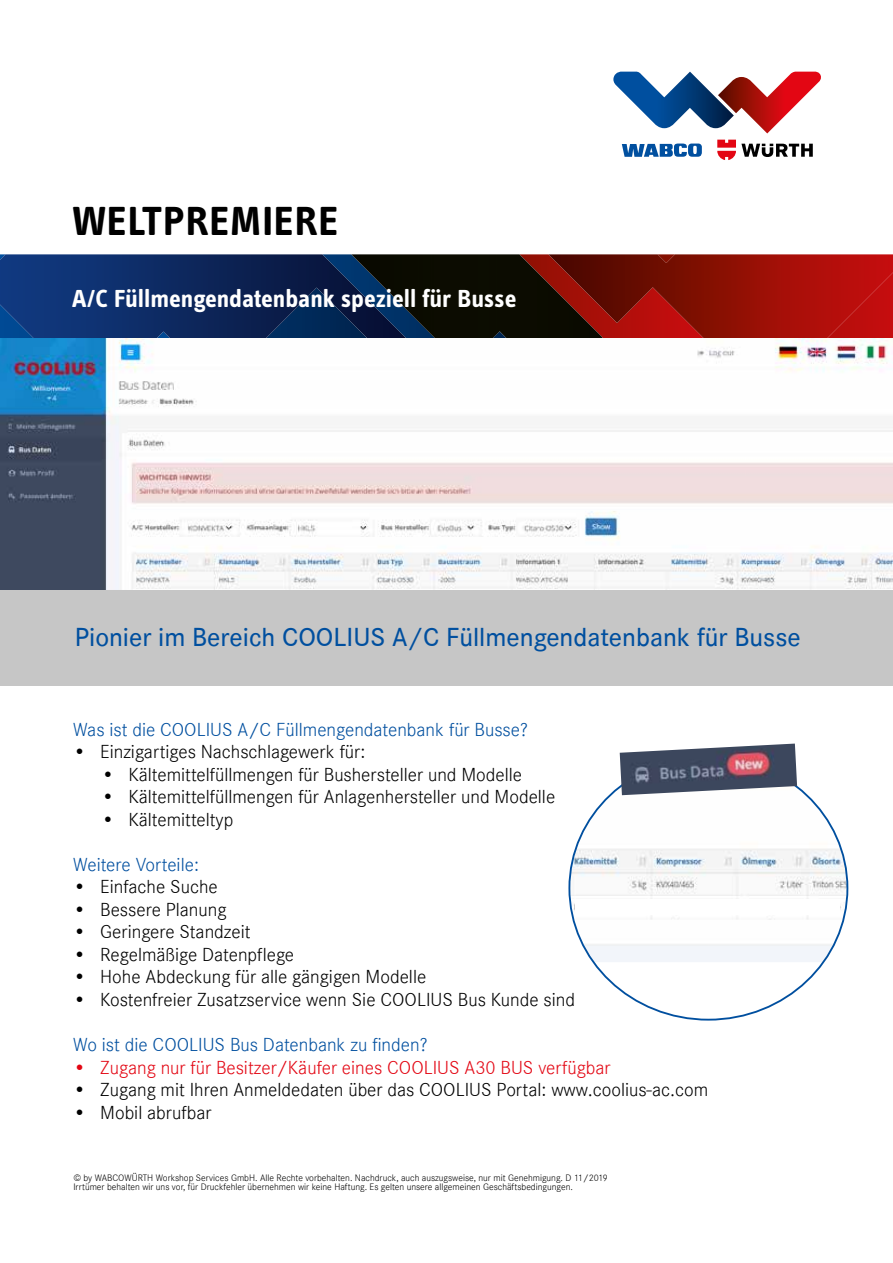
<style>
.page{position:relative;width:893px;height:1263px;background:#fff}
.page>*{position:absolute;margin:0;border:0;box-sizing:border-box;transform-origin:0 0}
.t1{font:700 42px "Info OT Text";letter-spacing:.02em;color:#000}
.t2{font:500 27px "Corporate S";color:#004f9f}
.t3{font:700 25.5px "Info OT Text";color:#fff}
.t4{font:19.5px "Corporate S Ligh";color:#000}
.t5{font:19.5px "Corporate S Ligh";color:#004f9f}
.t6{font:19.5px "Corporate S Ligh";color:#e30613}
.t7{font:9.75px/9px "Corporate S Ligh";color:#000}
</style>
<div class="page">
<div style="left:0;top:589px;width:893px;height:97px;background:#c6c6c6"></div>
<img style="left:603px;top:254px;width:290px;height:85px">
<img style="left:508px;top:254px;width:95px;height:84px">
<div style="left:407px;top:254px;width:101px;height:84px;background:#0c0c01"></div>
<img style="left:0;top:254px;width:407px;height:85px">
<svg style="left:717px;top:140px;width:96px;height:20px"></svg>
<svg style="left:622px;top:144px;width:80px;height:13px"></svg>
<svg style="left:613px;top:72px;width:208px;height:61px"></svg>
<img style="left:0;top:339px;width:893px;height:250px">
<img style="left:569px;top:785px;width:278px;height:177px">
<img style="left:620px;top:743px;width:177px;height:52px">
<div style="left:575px;top:899px;width:265px;height:15px;background:#fff"></div>
<h1 class="t1" style="left:72px;top:195px;width:268px">WELTPREMIERE</h1>
<h3 class="t3" style="left:72px;top:283px;width:446px">A/C Füllmengendatenbank speziell für Busse</h3>
<h2 class="t2" style="left:75px;top:622px;width:727px">Pionier im Bereich COOLIUS A/C Füllmengendatenbank für Busse</h2>
<p class="t5" style="left:73px;top:718px;width:456px">Was ist die COOLIUS A/C Füllmengendatenbank für Busse?</p>
<p class="t4" style="left:73px;top:741px;width:294px">• Einzigartiges Nachschlagewerk für:</p>
<p class="t4" style="left:101px;top:763px;width:422px">• Kältemittelfüllmengen für Bushersteller und Modelle</p>
<p class="t4" style="left:101px;top:786px;width:455px">• Kältemittelfüllmengen für Anlagenhersteller und Modelle</p>
<p class="t4" style="left:101px;top:808px;width:133px">• Kältemitteltyp</p>
<p class="t5" style="left:73px;top:853px;width:127px">Weitere Vorteile:</p>
<p class="t4" style="left:73px;top:876px;width:146px">• Einfache Suche</p>
<p class="t4" style="left:73px;top:898px;width:155px">• Bessere Planung</p>
<p class="t4" style="left:73px;top:921px;width:179px">• Geringere Standzeit</p>
<p class="t4" style="left:73px;top:943px;width:222px">• Regelmäßige Datenpflege</p>
<p class="t4" style="left:73px;top:966px;width:355px">• Hohe Abdeckung für alle gängigen Modelle</p>
<p class="t4" style="left:73px;top:988px;width:503px">• Kostenfreier Zusatzservice wenn Sie COOLIUS Bus Kunde sind</p>
<p class="t5" style="left:73px;top:1033px;width:356px">Wo ist die COOLIUS Bus Datenbank zu finden?</p>
<p class="t6" style="left:73px;top:1056px;width:539px">• Zugang nur für Besitzer/Käufer eines COOLIUS A30 BUS verfügbar</p>
<p class="t4" style="left:73px;top:1078px;width:637px">• Zugang mit Ihren Anmeldedaten über das COOLIUS Portal: www.coolius-ac.com</p>
<p class="t4" style="left:73px;top:1101px;width:140px">• Mobil abrufbar</p>
<p class="t7" style="left:73px;top:1174px;width:536px">© by WABCOWÜRTH Workshop Services GmbH. Alle Rechte vorbehalten. Nachdruck, auch auszugsweise, nur mit Genehmigung. D 11/2019<br>Irrtümer behalten wir uns vor, für Druckfehler übernehmen wir keine Haftung. Es gelten unsere allgemeinen Geschäftsbedingungen.</p>
</div>
